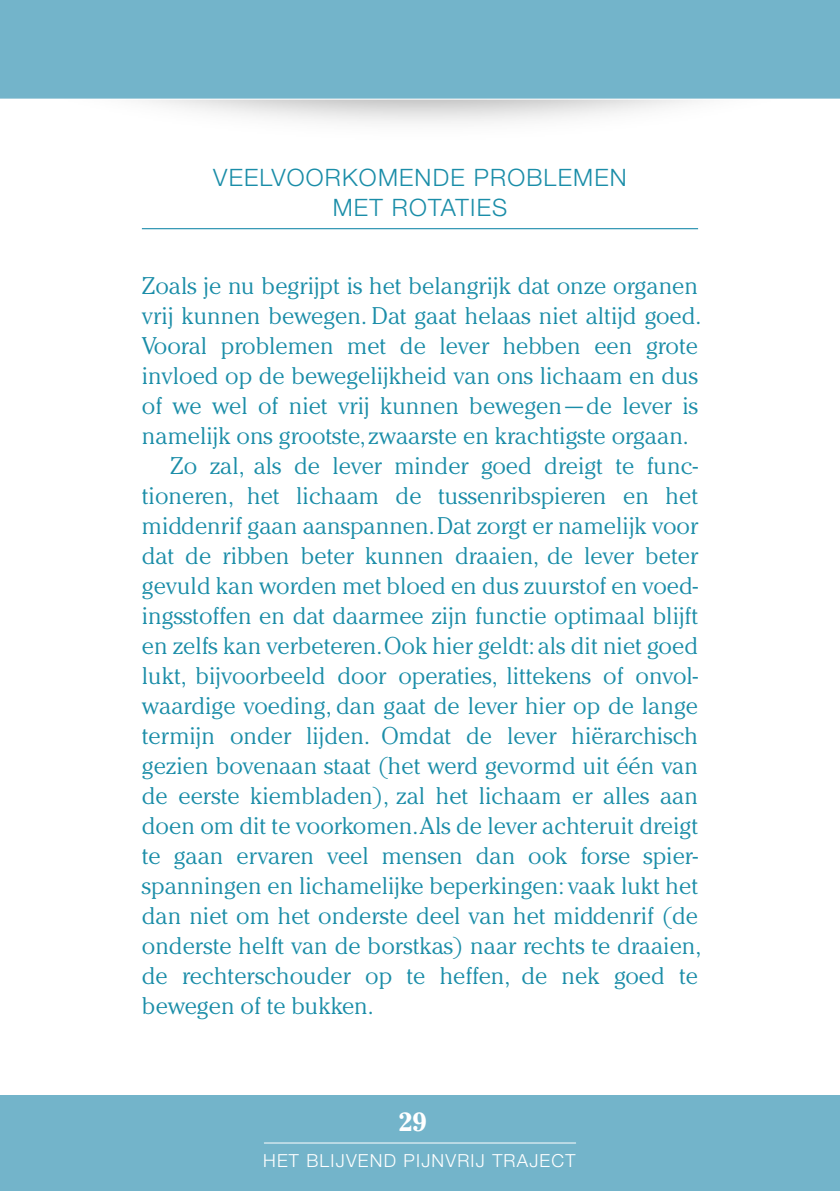
<style>
.page{position:relative;width:840px;height:1191px;background:#fff}
.page>*{position:absolute;margin:0;border:0;box-sizing:border-box;transform-origin:0 0}
.t1{font:700 26px "Cheltenham Std";color:#fff}
.t2{font:300 24px "Cheltenham Std";color:#1a8da8}
.t3{font:300 24px/30px "Helvetica Neue LT Std";letter-spacing:.05em;color:#1a8da8;text-align:center}
.t4{font:300 18px "Helvetica Neue LT Std";letter-spacing:.07em;color:#fff}
.s1{font-family:"Helvetica Neue LT Std"}
</style>
<div class="page">
<div style="left:0;top:1095px;width:839px;height:96px;background:#73b4ca"></div>
<hr style="left:264px;top:1142px;width:311px;height:1px;background:#fff">
<div style="left:0;top:0;width:839px;height:99px;background:#73b4ca"></div>
<hr style="left:142px;top:228px;width:555px;height:1px;background:#007ea1">
<p class="t3" style="left:213px;top:166px;width:414px">VEELVOORKOMENDE PROBLEMEN<br>MET ROTATIES</p>
<p class="t2" style="left:142px;top:277px;width:557px">Zoals je nu begrijpt is het belangrijk dat onze organen</p>
<p class="t2" style="left:142px;top:307px;width:560px">vrij kunnen bewegen. Dat gaat helaas niet altijd goed.</p>
<p class="t2" style="left:142px;top:337px;width:557px">Vooral problemen met de lever hebben een grote</p>
<p class="t2" style="left:142px;top:367px;width:557px">invloed op de bewegelijkheid van ons lichaam en dus</p>
<p class="t2" style="left:142px;top:397px;width:557px">of we wel of niet vrij kunnen bewegen<span class="s1">—</span>de lever is</p>
<p class="t2" style="left:142px;top:427px;width:548px">namelijk ons grootste, zwaarste en krachtigste orgaan.</p>
<p class="t2" style="left:170px;top:457px;width:529px">Zo zal, als de lever minder goed dreigt te func-</p>
<p class="t2" style="left:142px;top:487px;width:557px">tioneren, het lichaam de tussenribspieren en het</p>
<p class="t2" style="left:142px;top:517px;width:557px">middenrif gaan aanspannen. Dat zorgt er namelijk voor</p>
<p class="t2" style="left:142px;top:547px;width:557px">dat de ribben beter kunnen draaien, de lever beter</p>
<p class="t2" style="left:142px;top:577px;width:557px">gevuld kan worden met bloed en dus zuurstof en voed-</p>
<p class="t2" style="left:142px;top:607px;width:557px">ingsstoffen en dat daarmee zijn functie optimaal blijft</p>
<p class="t2" style="left:142px;top:637px;width:557px">en zelfs kan verbeteren. Ook hier geldt: als dit niet goed</p>
<p class="t2" style="left:142px;top:667px;width:557px">lukt, bijvoorbeeld door operaties, littekens of onvol-</p>
<p class="t2" style="left:142px;top:697px;width:557px">waardige voeding, dan gaat de lever hier op de lange</p>
<p class="t2" style="left:142px;top:727px;width:557px">termijn onder lijden. Omdat de lever hiërarchisch</p>
<p class="t2" style="left:142px;top:757px;width:557px">gezien bovenaan staat (het werd gevormd uit één van</p>
<p class="t2" style="left:142px;top:787px;width:557px">de eerste kiembladen), zal het lichaam er alles aan</p>
<p class="t2" style="left:142px;top:817px;width:557px">doen om dit te voorkomen.Als de lever achteruit dreigt</p>
<p class="t2" style="left:142px;top:847px;width:557px">te gaan ervaren veel mensen dan ook forse spier-</p>
<p class="t2" style="left:142px;top:877px;width:557px">spanningen en lichamelijke beperkingen: vaak lukt het</p>
<p class="t2" style="left:142px;top:907px;width:557px">dan niet om het onderste deel van het middenrif (de</p>
<p class="t2" style="left:142px;top:937px;width:560px">onderste helft van de borstkas) naar rechts te draaien,</p>
<p class="t2" style="left:142px;top:967px;width:557px">de rechterschouder op te heffen, de nek goed te</p>
<p class="t2" style="left:142px;top:997px;width:233px">bewegen of te bukken.</p>
<p class="t1" style="left:397px;top:1112px;width:31px">29</p>
<p class="t4" style="left:263px;top:1154px;width:314px">HET BLIJVEND PIJNVRIJ TRAJECT</p>
</div>
